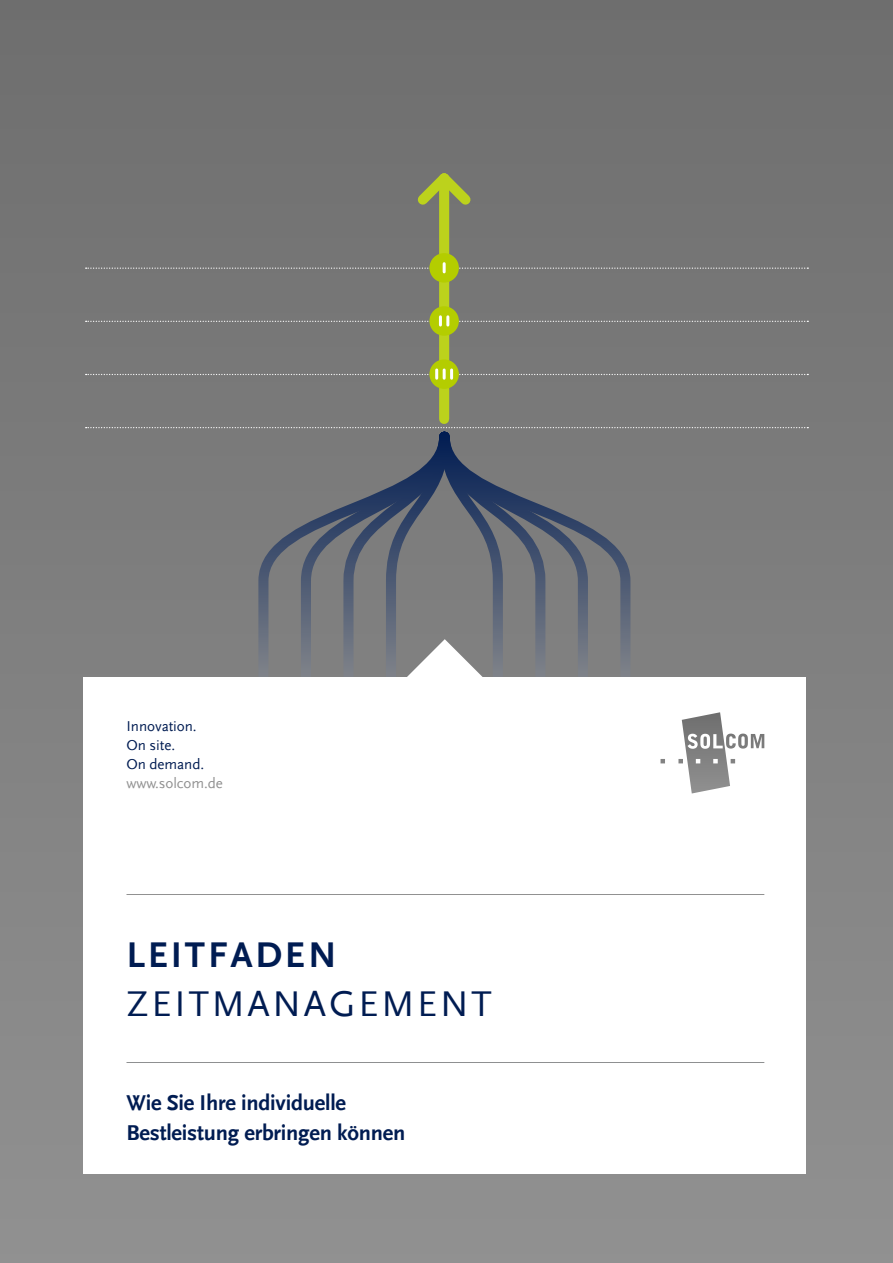
<style>
.page{position:relative;width:893px;height:1263px;background:#fff}
.page>*{position:absolute;margin:0;border:0;box-sizing:border-box;transform-origin:0 0}
.t1{font:37.5px "Scala Sans LF";letter-spacing:.075em;color:#001c52}
.t2{font:700 37.5px "Scala Sans";letter-spacing:.075em;color:#001c52}
.t3{font:700 22.5px/30px "Scala Sans LF";letter-spacing:-.01em;color:#001c52}
.t4{font:15px/19.2px "Scala Sans LF";letter-spacing:-.005em;color:#001c52}
.t5{font:15px "Scala Sans LF";letter-spacing:-.005em;color:#919191}
</style>
<div class="page">
<div style="left:0;top:0;width:893px;height:1263px;background:linear-gradient(to bottom,#6e6e6e,#919191)"></div>
<div style="left:83px;top:677px;width:723px;height:497px;background:#fff"></div>
<hr style="left:126px;top:894px;width:638px;height:1px;background:#919191">
<hr style="left:126px;top:1062px;width:638px;height:1px;background:#8e9091">
<div style="left:439px;top:178px;width:10px;height:241px;background:#bcd21c"></div>
<svg style="left:409px;top:164px;width:71px;height:50px;background:#868c5b"></svg>
<div style="left:429px;top:253px;width:30px;height:30px;background:#b4cd00;border-radius:50%"></div>
<div style="left:429px;top:306px;width:30px;height:30px;background:#b4cd00;border-radius:50%"></div>
<svg style="left:429px;top:359px;width:30px;height:30px"></svg>
<svg style="left:86px;top:370px;width:722px;height:8px;background:#82837d"></svg>
<svg style="left:86px;top:317px;width:722px;height:8px;background:#81827b"></svg>
<svg style="left:86px;top:264px;width:722px;height:8px;background:#7f8078"></svg>
<svg style="left:86px;top:427px;width:722px;height:366px"></svg>
<p class="t4" style="left:126px;top:716px;width:79px">Innovation.<br>On site.<br>On demand.</p>
<p class="t5" style="left:126px;top:775px;width:98px">www.solcom.de</p>
<h1 class="t2" style="left:126px;top:933px;width:211px">LEITFADEN</h1>
<h1 class="t1" style="left:126px;top:984px;width:367px">ZEITMANAGEMENT</h1>
<p class="t3" style="left:126px;top:1087px;width:280px">Wie Sie Ihre individuelle<br>Bestleistung erbringen können</p>
</div>
